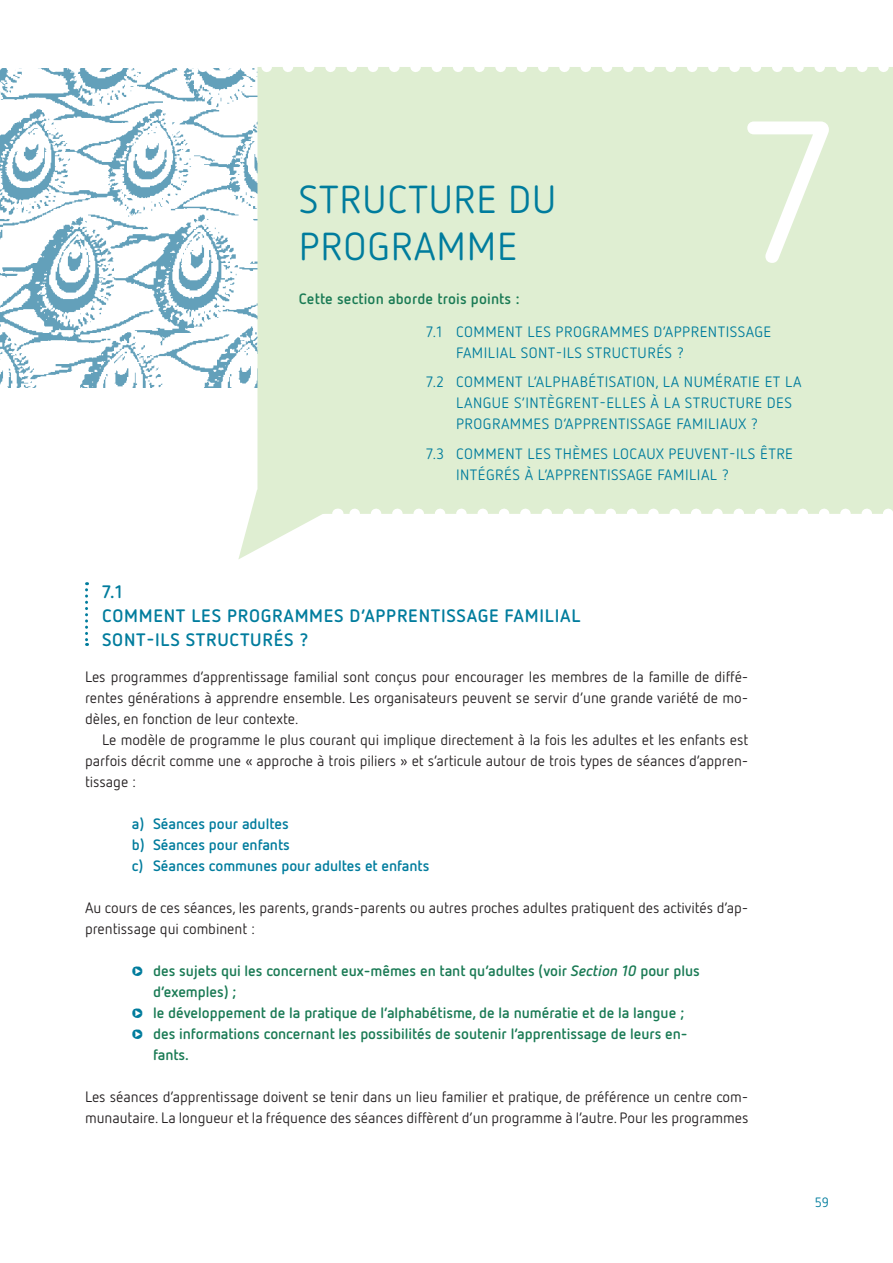
<style>
.page{position:relative;width:893px;height:1263px;background:#fff}
.page>*{position:absolute;margin:0;border:0;box-sizing:border-box;transform-origin:0 0}
.Kap_Nr{font:198.9px "Netto OT";color:#fff}
.t1{font:39px "Netto OT";letter-spacing:.02em;color:#007c9d}
.t2{font:700 18px/24px "Netto OT";letter-spacing:.04em;color:#007c9d}
.Grundtext{font:15px/21px "Netto OT";letter-spacing:-.005em;color:#231f20}
.Kap_questions{font:15px/21px "Netto OT";letter-spacing:.03em;color:#007c9d}
.Aufzählung_A{font:700 15px/21px "Netto OT";letter-spacing:-.005em;color:#197a54}
.Grundtext_Einzug{font:15px/21px "Netto OT";letter-spacing:-.005em;color:#231f20;text-align:justify}
.Aufzählung_A-2{font:700 15px "Netto OT";letter-spacing:-.005em;color:#007c9d}
.H1_a{font:700 15px "Netto OT";letter-spacing:.01em;color:#197a54}
.t3{font:13.5px "Netto OT";color:#007c9d}
.s1{font-family:"Kosmik OT Glyphs";font-weight:400;font-size:21px;color:#007c9d}
.s2{font-style:italic}
</style>
<div class="page">
<img style="left:0;top:72px;width:257px;height:316px">
<div style="left:257px;top:67px;width:636px;height:447px;background:#dfeed2"></div>
<svg style="left:0;top:67px;width:884px;height:5px"></svg>
<svg style="left:348px;top:509px;width:545px;height:5px"></svg>
<svg style="left:238px;top:489px;width:93px;height:70px"></svg>
<svg style="left:85px;top:582px;width:3px;height:64px"></svg>
<h1 class="t1" style="left:299px;top:176px;width:259px">STRUCTURE DU</h1>
<h1 class="t1" style="left:299px;top:223px;width:220px">PROGRAMME</h1>
<p class="H1_a" style="left:299px;top:289px;width:222px">Cette section aborde trois points :</p>
<p class="Kap_Nr" style="left:743px;top:70px;width:95px">7</p>
<p class="Kap_questions" style="left:456px;top:320px;width:317px;text-indent:-30px">7.1 COMMENT LES PROGRAMMES D’APPRENTISSAGE<br>FAMILIAL SONT-ILS STRUCTURÉS ?</p>
<p class="Kap_questions" style="left:456px;top:371px;width:347px;text-indent:-30px">7.2 COMMENT L’ALPHABÉTISATION, LA NUMÉRATIE ET LA<br>LANGUE S’INTÈGRENT-ELLES À LA STRUCTURE DES<br>PROGRAMMES D’APPRENTISSAGE FAMILIAUX ?</p>
<p class="Kap_questions" style="left:456px;top:442px;width:338px;text-indent:-30px">7.3 COMMENT LES THÈMES LOCAUX PEUVENT-ILS ÊTRE<br>INTÉGRÉS À L’APPRENTISSAGE FAMILIAL ?</p>
<h2 class="t2" style="left:102px;top:579px;width:480px">7.1<br>COMMENT LES PROGRAMMES D’APPRENTISSAGE FAMILIAL<br>SONT-ILS STRUCTURÉS ?</h2>
<p class="Grundtext" style="left:85px;top:666px;width:665px;text-align:justify">Les programmes d’apprentissage familial sont conçus pour encourager les membres de la famille de diffé&shy;rentes générations à apprendre ensemble. Les organisateurs peuvent se servir d’une grande variété de mo&shy;dèles, en fonction de leur contexte.</p>
<p class="Grundtext_Einzug" style="left:85px;top:729px;width:665px;text-indent:17px">Le modèle de programme le plus courant qui implique directement à la fois les adultes et les enfants est parfois décrit comme une « approche à trois piliers » et s’articule autour de trois types de séances d’appren&shy;tissage :</p>
<p class="Aufzählung_A-2" style="left:132px;top:814px;width:158px">a) Séances pour adultes</p>
<p class="Aufzählung_A-2" style="left:132px;top:835px;width:160px">b) Séances pour enfants</p>
<p class="Aufzählung_A-2" style="left:132px;top:856px;width:299px">c) Séances communes pour adultes et enfants</p>
<p class="Grundtext" style="left:85px;top:897px;width:665px">Au cours de ces séances, les parents, grands-parents ou autres proches adultes pratiquent des activités d’ap&shy;prentissage qui combinent :</p>
<p class="Aufzählung_A" style="left:153px;top:960px;width:548px;text-indent:-21px"><span class="s1">U</span> des sujets qui les concernent eux-mêmes en tant qu’adultes (voir <span class="s2">Section 10</span> pour plus d’exemples) ;</p>
<p class="Aufzählung_A" style="left:132px;top:1002px;width:554px"><span class="s1">U</span> le développement de la pratique de l’alphabétisme, de la numératie et de la langue ;</p>
<p class="Aufzählung_A" style="left:153px;top:1023px;width:536px;text-indent:-21px"><span class="s1">U</span> des informations concernant les possibilités de soutenir l’apprentissage de leurs en&shy;fants.</p>
<p class="Grundtext" style="left:85px;top:1086px;width:665px">Les séances d’apprentissage doivent se tenir dans un lieu familier et pratique, de préférence un centre com&shy;munautaire. La longueur et la fréquence des séances diffèrent d’un programme à l’autre. Pour les programmes</p>
<p class="t3" style="left:815px;top:1194px;width:16px">59</p>
</div>
